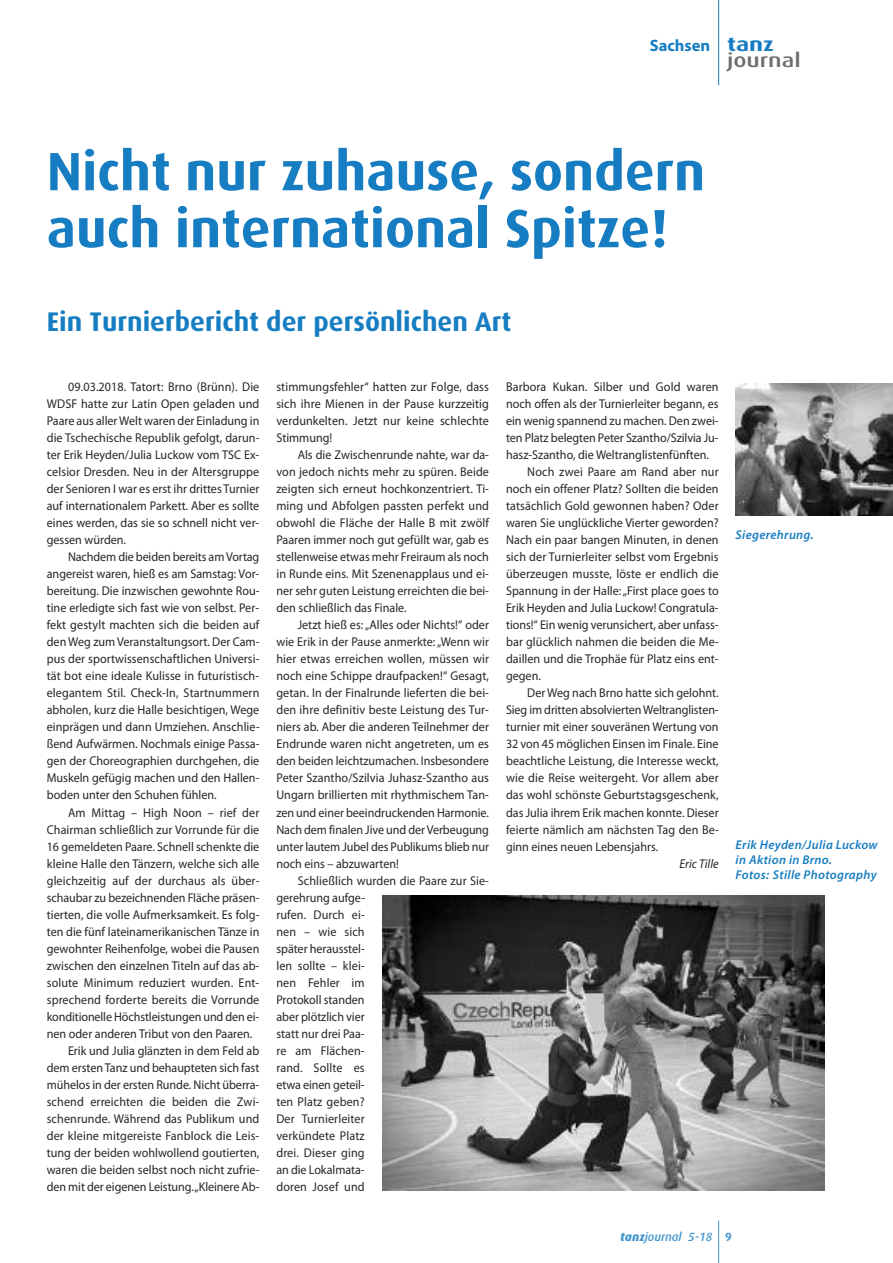
<style>
.page{position:relative;width:893px;height:1263px;background:#fff}
.page>*{position:absolute;margin:0;border:0;box-sizing:border-box;transform-origin:0 0}
.t1{font:700 54px/57px "Dax";color:#177dc2}
.t2{font:700 27px "Dax";color:#177dc2}
.t3{font:500 19.5px "Dax";color:#6c6d70;scale:1.25 1}
.t4{font:700 19.5px "Dax";color:#177dc2;scale:1.25 1}
.t5{font:700 16.5px "Myriad Pro";color:#177dc2}
.t6{font:12.75px/17px "Myriad Pro";color:#272526;text-align:justify;scale:.95 1}
.t7{font:italic 600 12.75px/14.9px "Myriad Pro";letter-spacing:.025em;color:#177dc2}
.t8{font:italic 12.75px "Myriad Pro";color:#272526;scale:.95 1}
.t9{font:italic 500 12px "Dax";color:#4697ce}
.s1{font-weight:800}
.s2{font-weight:700;font-style:normal}
</style>
<div class="page">
<hr style="left:718px;top:1220px;width:1px;height:43px;background:#4697ce">
<hr style="left:718px;top:0;width:1px;height:85px;background:#177dc2">
<img style="left:383px;top:896px;width:442px;height:295px">
<img style="left:736px;top:384px;width:157px;height:132px">
<p class="t5" style="left:650px;top:39px;width:62px">Sachsen</p>
<h3 class="t4" style="left:727px;top:33px;width:39px">tanz</h3>
<h3 class="t3" style="left:727px;top:50px;width:60px">journal</h3>
<h1 class="t1" style="left:47px;top:143px;width:660px">Nicht nur zuhause, sondern auch international Spitze!</h1>
<h2 class="t2" style="left:47px;top:306px;width:466px">Ein Turnierbericht der persönlichen Art</h2>
<p class="t6" style="left:47px;top:379px;width:225px;text-indent:21px">09.03.2018. Tatort: Brno (Brünn). Die WDSF hatte zur Latin Open geladen und Paare aus aller Welt waren der Einladung in die Tschechische Republik gefolgt, darun&shy;ter Erik Heyden/Julia Luckow vom TSC Ex&shy;celsior Dresden. Neu in der Altersgruppe der Senioren I war es erst ihr drittes Turnier auf internationalem Parkett. Aber es sollte eines werden, das sie so schnell nicht ver&shy;gessen würden.</p>
<p class="t6" style="left:47px;top:550px;width:226px;text-indent:21px">Nachdem die beiden bereits amVortag angereist waren, hieß es am Samstag: Vor&shy;bereitung. Die inzwischen gewohnte Rou&shy;tine erledigte sich fast wie von selbst. Per&shy;fekt gestylt machten sich die beiden auf den Weg zum Veranstaltungsort. Der Cam&shy;pus der sportwissenschaftlichen Universi&shy;tät bot eine ideale Kulisse in futuristisch&shy;elegantem Stil. Check-In, Startnummern abholen, kurz die Halle besichtigen, Wege einprägen und dann Umziehen. Anschlie&shy;ßend Aufwärmen. Nochmals einige Passa&shy;gen der Choreographien durchgehen, die Muskeln gefügig machen und den Hallen&shy;boden unter den Schuhen fühlen.</p>
<p class="t6" style="left:68px;top:805px;width:203px">Am Mittag – High Noon – rief der</p>
<p class="t6" style="left:47px;top:822px;width:225px">Chairman schließlich zur Vorrunde für die</p>
<p class="t6" style="left:47px;top:839px;width:225px">16 gemeldeten Paare. Schnell schenkte die</p>
<p class="t6" style="left:47px;top:856px;width:225px">kleine Halle den Tänzern, welche sich alle</p>
<p class="t6" style="left:47px;top:873px;width:225px">gleichzeitig auf der durchaus als über-</p>
<p class="t6" style="left:47px;top:890px;width:225px">schaubar zu bezeichnenden Fläche präsen-</p>
<p class="t6" style="left:47px;top:907px;width:225px">tierten, die volle Aufmerksamkeit. Es folg-</p>
<p class="t6" style="left:47px;top:924px;width:225px">ten die fünf lateinamerikanischen Tänze in</p>
<p class="t6" style="left:47px;top:941px;width:225px">gewohnter Reihenfolge, wobei die Pausen</p>
<p class="t6" style="left:47px;top:958px;width:225px">zwischen den einzelnen Titeln auf das ab-</p>
<p class="t6" style="left:47px;top:975px;width:225px">solute Minimum reduziert wurden. Ent-</p>
<p class="t6" style="left:47px;top:992px;width:225px">sprechend forderte bereits die Vorrunde</p>
<p class="t6" style="left:47px;top:1009px;width:225px">konditionelle Höchstleistungen und den ei-</p>
<p class="t6" style="left:47px;top:1026px;width:218px">nen oder anderen Tribut von den Paaren.</p>
<p class="t6" style="left:68px;top:1043px;width:203px">Erik und Julia glänzten in dem Feld ab</p>
<p class="t6" style="left:47px;top:1060px;width:225px">dem erstenTanz und behaupteten sich fast</p>
<p class="t6" style="left:47px;top:1077px;width:225px">mühelos in der ersten Runde. Nicht überra-</p>
<p class="t6" style="left:47px;top:1094px;width:225px">schend erreichten die beiden die Zwi-</p>
<p class="t6" style="left:47px;top:1111px;width:225px">schenrunde. Während das Publikum und</p>
<p class="t6" style="left:47px;top:1128px;width:225px">der kleine mitgereiste Fanblock die Leis-</p>
<p class="t6" style="left:47px;top:1145px;width:225px">tung der beiden wohlwollend goutierten,</p>
<p class="t6" style="left:47px;top:1162px;width:226px">waren die beiden selbst noch nicht zufrie-</p>
<p class="t6" style="left:47px;top:1179px;width:225px">den mit der eigenen Leistung.„Kleinere Ab-</p>
<p class="t6" style="left:276px;top:379px;width:225px">stimmungsfehler“ hatten zur Folge, dass sich ihre Mienen in der Pause kurzzeitig verdunkelten. Jetzt nur keine schlechte Stimmung!</p>
<p class="t6" style="left:276px;top:447px;width:225px;text-indent:21px">Als die Zwischenrunde nahte, war da&shy;von jedoch nichts mehr zu spüren. Beide zeigten sich erneut hochkonzentriert. Ti&shy;ming und Abfolgen passten perfekt und obwohl die Fläche der Halle B mit zwölf Paaren immer noch gut gefüllt war, gab es stellenweise etwas mehr Freiraum als noch in Runde eins. Mit Szenenapplaus und ei&shy;ner sehr guten Leistung erreichten die bei&shy;den schließlich das Finale.</p>
<p class="t6" style="left:276px;top:618px;width:225px;text-indent:21px">Jetzt hieß es:„Alles oder Nichts!“ oder wie Erik in der Pause anmerkte:„Wenn wir hier etwas erreichen wollen, müssen wir noch eine Schippe draufpacken!“ Gesagt, getan. In der Finalrunde lieferten die bei&shy;den ihre definitiv beste Leistung des Tur&shy;niers ab. Aber die anderen Teilnehmer der Endrunde waren nicht angetreten, um es den beiden leichtzumachen. Insbesondere Peter Szantho/Szilvia Juhasz-Szantho aus Ungarn brillierten mit rhythmischem Tan&shy;zen und einer beeindruckenden Harmonie.<br>Nach dem finalen Jive und derVerbeugung unter lautem Jubel des Publikums blieb nur noch eins – abzuwarten!</p>
<p class="t6" style="left:276px;top:873px;width:225px;text-align:left;text-indent:21px">Schließlich wurden die Paare zur Sie&shy;gerehrung aufge-<br>rufen. Durch ei-<br>nen – wie sich<br>später herausstel-<br>len sollte – klei-<br>nen Fehler im<br>Protokoll standen<br>aber plötzlich vier<br>statt nur drei Paa-<br>re am Flächen-<br>rand. Sollte es<br>etwa einen geteil-<br>ten Platz geben?<br>Der Turnierleiter<br>verkündete Platz<br>drei. Dieser ging<br>an die Lokalmata-<br>doren Josef und</p>
<p class="t6" style="left:506px;top:379px;width:225px">Barbora Kukan. Silber und Gold waren</p>
<p class="t6" style="left:506px;top:396px;width:225px">noch offen als der Turnierleiter begann, es</p>
<p class="t6" style="left:506px;top:413px;width:225px">ein wenig spannend zu machen. Den zwei-</p>
<p class="t6" style="left:506px;top:430px;width:225px">ten Platz belegten Peter Szantho/Szilvia Ju-</p>
<p class="t6" style="left:506px;top:447px;width:215px">hasz-Szantho, die Weltranglistenfünften.</p>
<p class="t6" style="left:527px;top:464px;width:203px">Noch zwei Paare am Rand aber nur</p>
<p class="t6" style="left:506px;top:482px;width:225px">noch ein offener Platz? Sollten die beiden</p>
<p class="t6" style="left:506px;top:499px;width:225px">tatsächlich Gold gewonnen haben? Oder</p>
<p class="t6" style="left:506px;top:516px;width:225px">waren Sie unglückliche Vierter geworden?</p>
<p class="t6" style="left:506px;top:533px;width:225px">Nach ein paar bangen Minuten, in denen</p>
<p class="t6" style="left:506px;top:550px;width:225px">sich der Turnierleiter selbst vom Ergebnis</p>
<p class="t6" style="left:506px;top:567px;width:225px">überzeugen musste, löste er endlich die</p>
<p class="t6" style="left:506px;top:584px;width:225px">Spannung in der Halle:„First place goes to</p>
<p class="t6" style="left:506px;top:601px;width:225px">Erik Heyden and Julia Luckow! Congratula-</p>
<p class="t6" style="left:506px;top:618px;width:225px">tions!“ Ein wenig verunsichert, aber unfass-</p>
<p class="t6" style="left:506px;top:635px;width:226px">bar glücklich nahmen die beiden die Me-</p>
<p class="t6" style="left:506px;top:652px;width:225px">daillen und die Trophäe für Platz eins ent-</p>
<p class="t6" style="left:506px;top:669px;width:38px">gegen.</p>
<p class="t6" style="left:527px;top:686px;width:203px">Der Weg nach Brno hatte sich gelohnt.</p>
<p class="t6" style="left:506px;top:703px;width:225px">Sieg im dritten absolviertenWeltranglisten-</p>
<p class="t6" style="left:506px;top:720px;width:225px">turnier mit einer souveränen Wertung von</p>
<p class="t6" style="left:506px;top:737px;width:225px">32 von 45 möglichen Einsen im Finale. Eine</p>
<p class="t6" style="left:506px;top:754px;width:225px">beachtliche Leistung, die Interesse weckt,</p>
<p class="t6" style="left:506px;top:771px;width:225px">wie die Reise weitergeht. Vor allem aber</p>
<p class="t6" style="left:506px;top:788px;width:225px">das wohl schönste Geburtstagsgeschenk,</p>
<p class="t6" style="left:506px;top:805px;width:225px">das Julia ihrem Erik machen konnte. Dieser</p>
<p class="t6" style="left:506px;top:822px;width:226px">feierte nämlich am nächsten Tag den Be-</p>
<p class="t6" style="left:506px;top:839px;width:162px">ginn eines neuen Lebensjahrs.</p>
<p class="t8" style="left:679px;top:858px;width:43px">Eric Tille</p>
<p class="t7" style="left:736px;top:528px;width:80px">Siegerehrung.</p>
<p class="t7" style="left:736px;top:839px;width:144px">Erik Heyden/Julia Luckow in Aktion in Brno.<br>Fotos: Stille Photography</p>
<p class="t9" style="left:620px;top:1230px;width:113px"><span class="s1">tanz</span>journal 5-18 <span class="s2">9</span></p>
</div>
